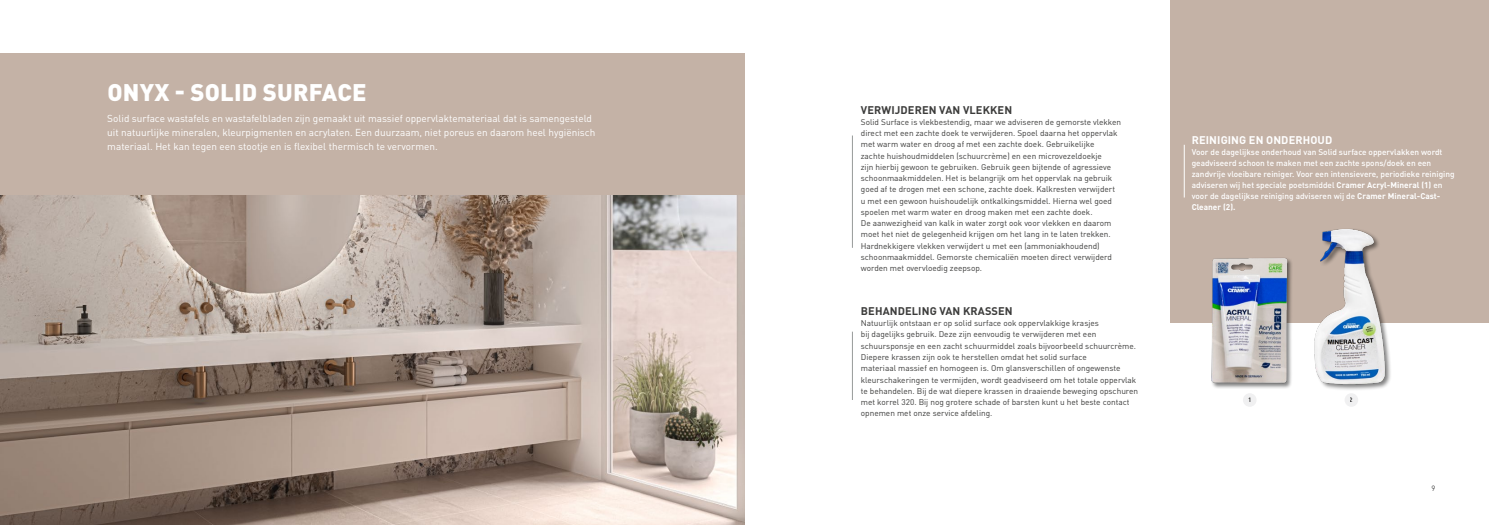
<style>
.page{position:relative;width:1489px;height:525px;background:#fff}
.page>*{position:absolute;margin:0;border:0;box-sizing:border-box;transform-origin:0 0}
.t1{font:900 23.75px "DIN Pro";letter-spacing:.01em;color:#fff}
.t2{font:700 11px "DIN Pro";letter-spacing:.01em;color:#3c3c3b}
.t3{font:700 11px "DIN Pro";letter-spacing:.01em;color:#fff}
.t4{font:10px/13.8px "DIN Pro";color:#fff}
.t5{font:8.25px/11.2px "DIN Pro";color:#3c3c3b}
.t6{font:500 8.25px/11px "DIN Pro";color:#fff}
.t7{font:300 7.5px "DIN Pro";color:#000}
.t8{font:500 6.25px "DIN Pro";color:#000}
.s1{font-weight:700}
</style>
<div class="page">
<div style="left:0;top:53px;width:744px;height:144px;background:#c4b2a6"></div>
<div style="left:1170px;top:0;width:318px;height:322px;background:#c4b2a6"></div>
<div style="left:1313px;top:228px;width:78px;height:163px;background:#000;opacity:.5"></div>
<img style="left:1311px;top:229px;width:76px;height:157px">
<div style="left:1210px;top:257px;width:82px;height:131px;background:#000;opacity:.5"></div>
<img style="left:1208px;top:257px;width:82px;height:128px">
<hr style="left:852px;top:331px;width:1px;height:69px;background:#989b9a">
<hr style="left:1183px;top:145px;width:1px;height:52px;background:#fff">
<hr style="left:852px;top:135px;width:1px;height:113px;background:#989b9a">
<div style="left:1242px;top:393px;width:14px;height:13px;background:#f0f0f1;border-radius:50%"></div>
<div style="left:1344px;top:393px;width:13px;height:13px;background:#f0f0f1;border-radius:50%"></div>
<img style="left:0;top:195px;width:744px;height:329px">
<h1 class="t1" style="left:107px;top:77px;width:260px">ONYX - SOLID SURFACE</h1>
<p class="t4" style="left:107px;top:111px;width:489px">Solid surface wastafels en wastafelbladen zijn gemaakt uit massief oppervlaktemateriaal dat is samengesteld uit natuurlijke mineralen, kleurpigmenten en acrylaten. Een duurzaam, niet poreus en daarom heel hygiënisch materiaal. Het kan tegen een stootje en is flexibel thermisch te vervormen.</p>
<h2 class="t2" style="left:860px;top:102px;width:153px">VERWIJDEREN VAN VLEKKEN</h2>
<p class="t5" style="left:860px;top:116px;width:262px">Solid Surface is vlekbestendig, maar we adviseren de gemorste vlekken direct met een zachte doek te verwijderen. Spoel daarna het oppervlak met warm water en droog af met een zachte doek. Gebruikelijke<br>zachte huishoudmiddelen (schuurcrème) en een microvezeldoekje<br>zijn hierbij gewoon te gebruiken. Gebruik geen bijtende of agressieve schoonmaakmiddelen. Het is belangrijk om het oppervlak na gebruik goed af te drogen met een schone, zachte doek. Kalkresten verwijdert u met een gewoon huishoudelijk ontkalkingsmiddel. Hierna wel goed spoelen met warm water en droog maken met een zachte doek.<br>De aanwezigheid van kalk in water zorgt ook voor vlekken en daarom moet het niet de gelegenheid krijgen om het lang in te laten trekken.<br>Hardnekkigere vlekken verwijdert u met een (ammoniakhoudend) schoonmaakmiddel. Gemorste chemicaliën moeten direct verwijderd worden met overvloedig zeepsop.</p>
<h2 class="t2" style="left:860px;top:303px;width:153px">BEHANDELING VAN KRASSEN</h2>
<p class="t5" style="left:860px;top:317px;width:279px">Natuurlijk ontstaan er op solid surface ook oppervlakkige krasjes<br>bij dagelijks gebruik. Deze zijn eenvoudig te verwijderen met een schuursponsje en een zacht schuurmiddel zoals bijvoorbeeld schuurcrème.<br>Diepere krassen zijn ook te herstellen omdat het solid surface<br>materiaal massief en homogeen is. Om glansverschillen of ongewenste kleurschakeringen te vermijden, wordt geadviseerd om het totale oppervlak te behandelen. Bij de wat diepere krassen in draaiende beweging opschuren met korrel 320. Bij nog grotere schade of barsten kunt u het beste contact opnemen met onze service afdeling.</p>
<h2 class="t3" style="left:1191px;top:132px;width:142px">REINIGING EN ONDERHOUD</h2>
<p class="t6" style="left:1191px;top:146px;width:264px">Voor de dagelijkse onderhoud van Solid surface oppervlakken wordt geadviseerd schoon te maken met een zachte spons/doek en een zandvrije vloeibare reiniger. Voor een intensievere, periodieke reiniging adviseren wij het speciale poetsmiddel <span class="s1">Cramer Acryl-Mineral (1)</span> en voor de dagelijkse reiniging adviseren wij de <span class="s1">Cramer Mineral-Cast-Cleaner (2).</span></p>
<p class="t8" style="left:1247px;top:395px;width:5px">1</p>
<p class="t8" style="left:1349px;top:395px;width:5px">2</p>
<p class="t7" style="left:1431px;top:483px;width:5px">9</p>
</div>
